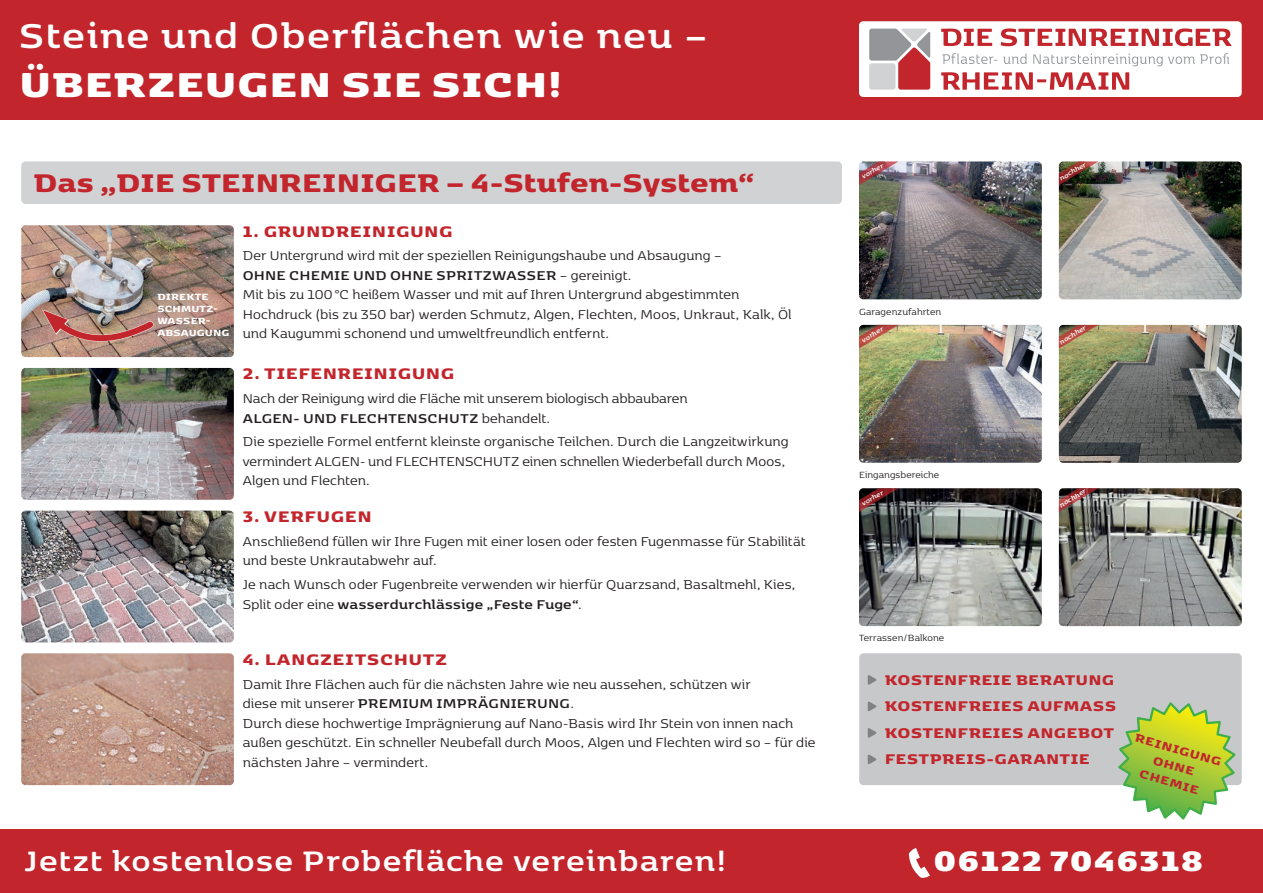
<style>
.page{position:relative;width:1263px;height:893px;background:#fff}
.page>*{position:absolute;margin:0;border:0;box-sizing:border-box;transform-origin:0 0}
.t1{font:700 40.5px/49.5px "Kobenhavn";letter-spacing:.04em;color:#fff}
.Rubrik_unten{font:700 33px "Kobenhavn";letter-spacing:.04em;color:#fff}
.Rubrik_unten-2{font:900 33px "Kobenhavn";letter-spacing:.035em;color:#fff}
.t2{font:900 30px "Kobenhavn";letter-spacing:-.005em;color:#c2262c}
.sub{font:900 18px "Kobenhavn";letter-spacing:.025em;color:#c2262c}
.Copy{font:900 16.5px "Kobenhavn";letter-spacing:.015em;color:#c2262c}
.Copy-2{font:15px/19.5px "Kobenhavn";letter-spacing:.01em;color:#231f20}
.sub-2{font:900 13.5px "Kobenhavn";color:#c2262c}
.BU_Bilder{font:10.5px "Kobenhavn";letter-spacing:.01em;color:#231f20}
.BU{font:900 10.5px/12px "Kobenhavn";letter-spacing:.01em;color:#fff}
.BU-2{font:italic 700 7.5px "Kobenhavn";color:#fff}
.s1{font-weight:900}
.s2{font-weight:700}
</style>
<div class="page">
<img style="left:1059px;top:488px;width:183px;height:138px">
<img style="left:859px;top:488px;width:183px;height:138px">
<img style="left:859px;top:325px;width:183px;height:138px">
<img style="left:1059px;top:325px;width:183px;height:138px">
<img style="left:21px;top:368px;width:213px;height:132px">
<img style="left:21px;top:511px;width:213px;height:131px">
<img style="left:21px;top:653px;width:213px;height:132px">
<img style="left:21px;top:225px;width:213px;height:132px">
<img style="left:42px;top:309px;width:117px;height:41px">
<div style="left:0;top:0;width:1263px;height:119px;background:#c2262c"></div>
<img style="left:859px;top:161px;width:183px;height:138px">
<img style="left:1059px;top:161px;width:183px;height:138px">
<svg style="left:1059px;top:161px;width:39px;height:24px"></svg>
<svg style="left:1059px;top:325px;width:39px;height:24px"></svg>
<svg style="left:1059px;top:488px;width:39px;height:24px"></svg>
<svg style="left:859px;top:161px;width:39px;height:24px"></svg>
<svg style="left:859px;top:325px;width:39px;height:24px"></svg>
<svg style="left:859px;top:488px;width:39px;height:24px"></svg>
<div style="left:0;top:829px;width:1263px;height:64px;background:#c2262c"></div>
<div style="left:859px;top:21px;width:383px;height:76px;background:#fff;border-radius:4px"></div>
<div style="left:859px;top:653px;width:383px;height:132px;background:#c7c8ca;border-radius:4px"></div>
<svg style="left:868px;top:675px;width:9px;height:10px"></svg>
<svg style="left:868px;top:701px;width:9px;height:10px"></svg>
<svg style="left:868px;top:728px;width:9px;height:10px"></svg>
<svg style="left:868px;top:754px;width:9px;height:10px"></svg>
<div style="left:21px;top:161px;width:821px;height:43px;background:#d1d2d4;border-radius:4px"></div>
<svg style="left:1118px;top:702px;width:118px;height:118px"></svg>
<svg style="left:941px;top:29px;width:51px;height:17px"></svg>
<svg style="left:1001px;top:28px;width:230px;height:18px"></svg>
<svg style="left:942px;top:53px;width:55px;height:11px"></svg>
<svg style="left:1003px;top:54px;width:23px;height:10px"></svg>
<svg style="left:1033px;top:54px;width:129px;height:12px"></svg>
<svg style="left:1168px;top:53px;width:61px;height:11px"></svg>
<svg style="left:941px;top:72px;width:188px;height:18px"></svg>
<svg style="left:869px;top:29px;width:61px;height:61px;background:#bc8e91"></svg>
<p class="t1" style="left:19px;top:7px;width:690px">Steine und Oberflächen wie neu –<br><span class="s1">ÜBERZEUGEN SIE SICH!</span></p>
<p class="t2" style="left:34px;top:160px;width:722px">Das „DIE STEINREINIGER – 4-Stufen-System“</p>
<p class="BU" style="left:157px;top:290px;width:53px">DIREKTE</p>
<p class="BU" style="left:157px;top:302px;width:74px">SCHMUTZ-<br>WASSER-<br>ABSAUGUNG</p>
<p class="sub" style="left:243px;top:218px;width:211px">1. GRUNDREINIGUNG</p>
<p class="Copy-2" style="left:243px;top:245px;width:550px">Der Untergrund wird mit der speziellen Reinigungshaube und Absaugung –<br><span class="s2">OHNE CHEMIE UND OHNE SPRITZWASSER</span> – gereinigt.<br>Mit bis zu 100 °C heißem Wasser und mit auf Ihren Untergrund abgestimmten Hochdruck (bis zu 350 bar) werden Schmutz, Algen, Flechten, Moos, Unkraut, Kalk, Öl und Kaugummi schonend und umweltfreundlich entfernt.</p>
<p class="sub" style="left:243px;top:360px;width:213px">2. TIEFENREINIGUNG</p>
<p class="Copy-2" style="left:243px;top:388px;width:446px">Nach der Reinigung wird die Fläche mit unserem biologisch abbau baren<br><span class="s2">ALGEN- UND FLECHTENSCHUTZ</span> behandelt.</p>
<p class="Copy-2" style="left:243px;top:431px;width:547px">Die spezielle Formel entfernt kleinste organische Teilchen. Durch die Langzeit wirkung vermindert ALGEN- und FLECHTENSCHUTZ einen schnellen Wieder befall durch Moos,<br>Algen und Flechten.</p>
<p class="sub" style="left:243px;top:503px;width:130px">3. VERFUGEN</p>
<p class="Copy-2" style="left:243px;top:531px;width:564px">Anschließend füllen wir Ihre Fugen mit einer losen oder festen Fugenmasse für Stabilität und beste Unkrautabwehr auf.</p>
<p class="Copy-2" style="left:243px;top:574px;width:554px">Je nach Wunsch oder Fugenbreite verwenden wir hierfür Quarzsand, Basaltmehl, Kies,<br>Split oder eine <span class="s2">wasserdurchlässige „Feste Fuge“</span>.</p>
<p class="sub" style="left:243px;top:646px;width:206px">4. LANGZEITSCHUTZ</p>
<p class="Copy-2" style="left:243px;top:673px;width:574px">Damit Ihre Flächen auch für die nächsten Jahre wie neu aussehen, schützen wir<br>diese mit unserer <span class="s2">PREMIUM IMPRÄGNIERUNG</span>.<br>Durch diese hochwertige Imprägnierung auf Nano-Basis wird Ihr Stein von innen nach außen geschützt. Ein schneller Neubefall durch Moos, Algen und Flechten wird so – für die nächsten Jahre – vermindert.</p>
<p class="Rubrik_unten" style="left:24px;top:837px;width:704px">Jetzt kostenlose Probefläche vereinbaren!</p>
<p class="BU-2" style="left:859px;top:173px;width:25px;rotate:-31deg">vorher</p>
<p class="BU_Bilder" style="left:859px;top:304px;width:84px">Garagenzufahrten</p>
<p class="BU-2" style="left:859px;top:336px;width:25px;rotate:-31deg">vorher</p>
<p class="BU_Bilder" style="left:859px;top:468px;width:82px">Eingangsbereiche</p>
<p class="BU-2" style="left:859px;top:500px;width:25px;rotate:-31deg">vorher</p>
<p class="BU-2" style="left:1057px;top:174px;width:31px;rotate:-31deg">nachher</p>
<p class="BU-2" style="left:1057px;top:338px;width:31px;rotate:-31deg">nachher</p>
<p class="BU-2" style="left:1057px;top:501px;width:31px;rotate:-31deg">nachher</p>
<p class="BU_Bilder" style="left:859px;top:631px;width:87px">Terrassen/Balkone</p>
<p class="Copy" style="left:885px;top:667px;width:231px">KOSTENFREIE BERATUNG</p>
<p class="Copy" style="left:885px;top:694px;width:233px">KOSTENFREIES AUFMASS</p>
<p class="Copy" style="left:885px;top:720px;width:230px">KOSTENFREIES ANGEBOT</p>
<p class="Copy" style="left:885px;top:747px;width:206px">FESTPREIS-GARANTIE</p>
<p class="sub-2" style="left:1138px;top:727px;width:90px;rotate:16deg">REINIGUNG</p>
<p class="sub-2" style="left:1156px;top:750px;width:44px;rotate:16deg">OHNE</p>
<p class="sub-2" style="left:1142px;top:763px;width:63px;rotate:16deg">CHEMIE</p>
<p class="Rubrik_unten-2" style="left:933px;top:836px;width:271px">06122 7046318</p>
</div>
